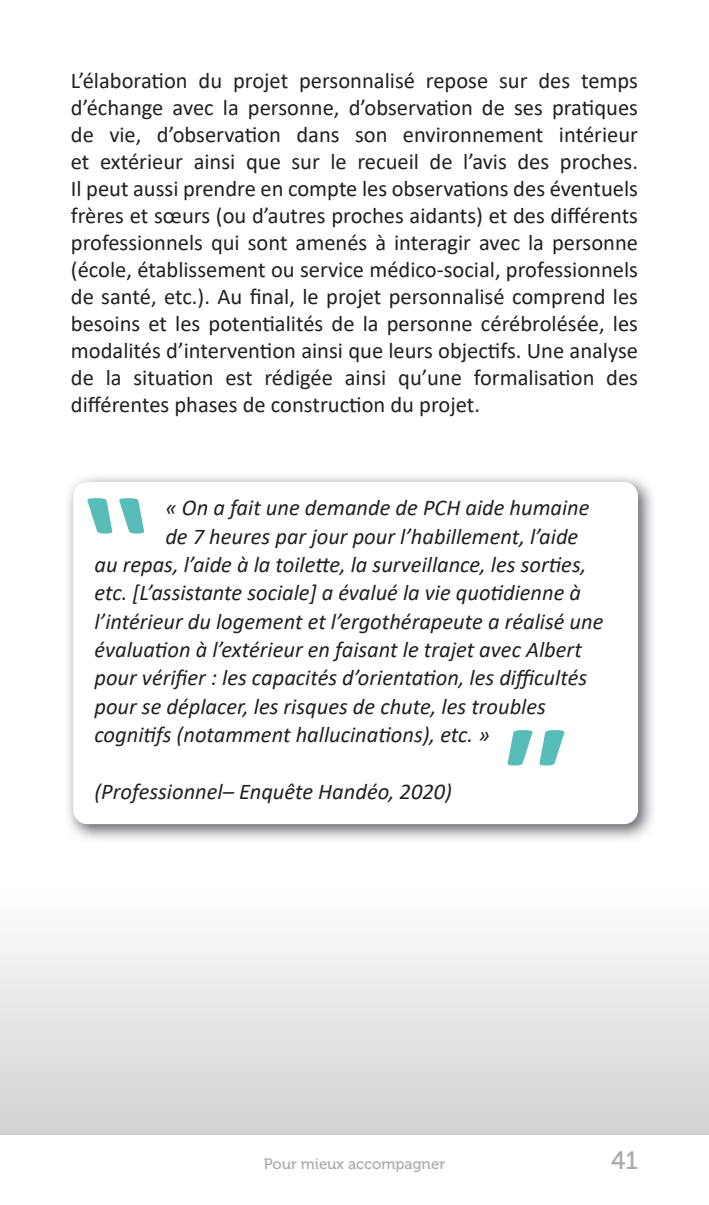
<style>
.page{position:relative;width:709px;height:1205px;background:#fff}
.page>*{position:absolute;margin:0;border:0;box-sizing:border-box;transform-origin:0 0}
.t1{font:25px "Museo 500";color:#a8a9ad}
.t2{font:22.5px/27px "Calibri";color:#231f20;text-align:justify}
.t3{font:italic 22.5px "Calibri";color:#231f20}
.t4{font:15px "Museo 500";color:#a8a9ad}
</style>
<div class="page">
<img style="left:68px;top:477px;width:585px;height:363px">
<div style="left:73px;top:482px;width:565px;height:342px;background:#fff;border-radius:14px"></div>
<svg style="left:87px;top:498px;width:57px;height:35px"></svg>
<svg style="left:507px;top:730px;width:57px;height:35px"></svg>
<div style="left:0;top:887px;width:709px;height:247px;background:linear-gradient(to bottom,#fefeff,#d0d2d4)"></div>
<p class="t2" style="left:71px;top:66px;width:568px">L’élaboration du projet personnalisé repose sur des temps d’échange avec la personne, d’observation de ses pratiques de vie, d’observation dans son environnement intérieur et extérieur ainsi que sur le recueil de l’avis des proches.<br>Il peut aussi prendre en compte les observations des éventuels frères et sœurs (ou d’autres proches aidants) et des différents professionnels qui sont amenés à interagir avec la personne (école, établissement ou service médico-social, professionnels de santé, etc.). Au final, le projet personnalisé comprend les besoins et les potentialités de la personne cérébrolésée, les modalités d’intervention ainsi que leurs objectifs. Une analyse de la situation est rédigée ainsi qu’une formalisation des différentes phases de construction du projet.</p>
<p class="t3" style="left:165px;top:492px;width:426px">« On a fait une demande de PCH aide humaine</p>
<p class="t3" style="left:165px;top:520px;width:414px">de 7 heures par jour pour l’habillement, l’aide</p>
<p class="t3" style="left:94px;top:549px;width:493px">au repas, l’aide à la toilette, la surveillance, les sorties,</p>
<p class="t3" style="left:94px;top:577px;width:488px">etc. [L’assistante sociale] a évalué la vie quotidienne à</p>
<p class="t3" style="left:94px;top:606px;width:510px">l’intérieur du logement et l’ergothérapeute a réalisé une</p>
<p class="t3" style="left:94px;top:634px;width:489px">évaluation à l’extérieur en faisant le trajet avec Albert</p>
<p class="t3" style="left:94px;top:662px;width:494px">pour vérifier : les capacités d’orientation, les difficultés</p>
<p class="t3" style="left:94px;top:691px;width:453px">pour se déplacer, les risques de chute, les troubles</p>
<p class="t3" style="left:94px;top:719px;width:397px">cognitifs (notamment hallucinations), etc. »</p>
<p class="t3" style="left:94px;top:776px;width:359px">(Professionnel– Enquête Handéo, 2020)</p>
<p class="t4" style="left:264px;top:1155px;width:183px">Pour mieux accompagner</p>
<p class="t1" style="left:611px;top:1147px;width:28px">41</p>
</div>
